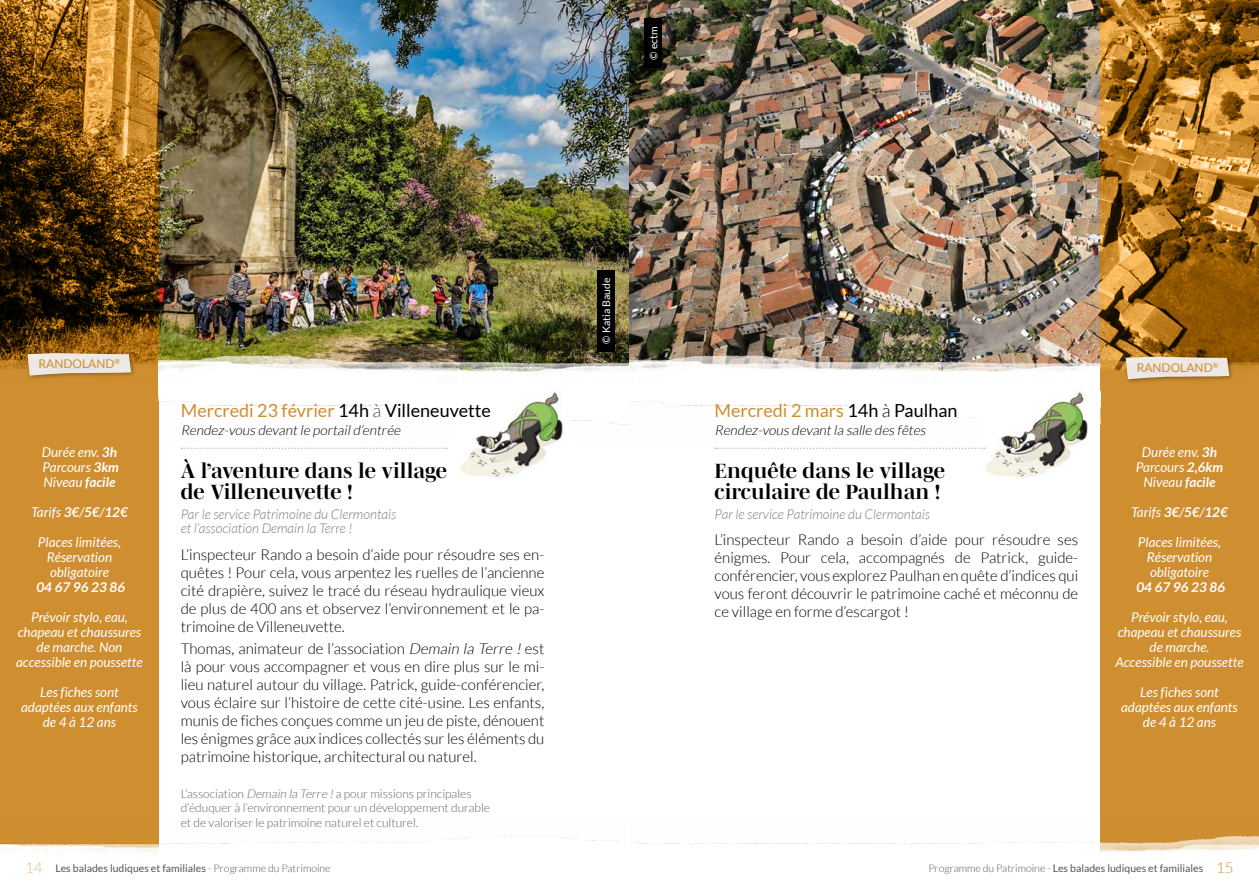
<style>
.page{position:relative;width:1259px;height:893px;background:#fff}
.page>*{position:absolute;margin:0;border:0;box-sizing:border-box;transform-origin:0 0}
.t1{font:700 21px/21px "Mencken Std Head";color:#000}
.t2{font:18px "Lato";color:#cf8e2f}
.t3{font:300 15px/18px "Lato";color:#000;text-align:justify}
.t4{font:italic 13.5px/15px "Lato";color:#fff;text-align:center}
.t5{font:italic 300 13.5px/14.7px "Lato";color:#7c7c7c}
.t6{font:italic 300 13.5px "Lato";color:#000}
.t7{font:italic 700 13.5px "Lato";color:#fff}
.t8{font:300 12px/14.4px "Lato";color:#636363}
.t9{font:12px "Lato";color:#cf8e2f}
.t10{font:10.5px "Lato";color:#555}
.t11{font:10.5px "Lato";color:#fff}
.s1{font-weight:700}
.s2{color:#000}
.s3{font-weight:300;color:#484848}
.s4{font-style:italic}
.s5{font-weight:300;color:#000}
.s6{font-weight:100;font-size:15px;color:#cf8e2f}
.s7{font-weight:300}
.s8{font-weight:300;font-size:15px;color:#cf8e2f}
</style>
<div class="page">
<div style="left:0;top:0;width:159px;height:893px;background:#cf8e2f"></div>
<div style="left:1100px;top:0;width:159px;height:893px;background:#cf8e2f"></div>
<img style="left:159px;top:0;width:470px;height:338px">
<svg style="left:0;top:0;width:159px;height:336px;background:#6e4810"></svg>
<img style="left:0;top:336px;width:159px;height:53px">
<div style="left:25px;top:350px;width:112px;height:31px;background:#000;opacity:.35"></div>
<img style="left:27px;top:353px;width:104px;height:23px">
<img style="left:629px;top:0;width:471px;height:338px">
<div style="left:645px;top:18px;width:17px;height:50px;background:#000"></div>
<img style="left:0;top:835px;width:625px;height:37px">
<img style="left:630px;top:835px;width:629px;height:37px">
<div style="left:0;top:872px;width:629px;height:21px;background:#fff"></div>
<div style="left:629px;top:872px;width:630px;height:21px;background:#fff"></div>
<div style="left:597px;top:270px;width:17px;height:81px;background:#000"></div>
<svg style="left:1100px;top:0;width:159px;height:337px"></svg>
<img style="left:159px;top:338px;width:941px;height:87px">
<img style="left:454px;top:384px;width:118px;height:94px">
<img style="left:979px;top:384px;width:118px;height:94px">
<svg style="left:715px;top:448px;width:270px;height:1px"></svg>
<svg style="left:181px;top:448px;width:266px;height:1px"></svg>
<img style="left:1100px;top:337px;width:159px;height:53px">
<div style="left:1123px;top:354px;width:112px;height:31px;background:#000;opacity:.35"></div>
<img style="left:1125px;top:357px;width:104px;height:22px">
<p class="t11" style="left:648px;top:60px;width:35px;rotate:-90deg">© ectm</p>
<p class="t9" style="left:38px;top:357px;width:83px">RANDOLAND<sup>®</sup></p>
<p class="t4" style="left:42px;top:445px;width:79px;text-align:left">Durée env. <span class="s1">3h<br></span>Parcours <span class="s1">3km<br></span>Niveau <span class="s1">facile</span></p>
<p class="t4" style="left:31px;top:505px;width:98px">Tarifs <span class="s1">3€</span>/<span class="s1">5€</span>/<span class="s1">12€</span></p>
<p class="t4" style="left:38px;top:535px;width:85px">Places limitées,<br>Réservation obligatoire</p>
<p class="t7" style="left:36px;top:579px;width:90px">04 67 96 23 86</p>
<p class="t4" style="left:16px;top:610px;width:128px">Prévoir stylo, eau, chapeau et chaussures de marche. Non accessible en poussette</p>
<p class="t4" style="left:21px;top:685px;width:118px">Les fiches sont adaptées aux enfants de 4 à 12 ans</p>
<p class="t2" style="left:181px;top:400px;width:312px">Mercredi 23 février <span class="s2">14h</span> <span class="s3">à</span> <span class="s2">Villeneuvette</span></p>
<p class="t6" style="left:181px;top:423px;width:224px">Rendez-vous devant le portaild’entrée</p>
<h1 class="t1" style="left:181px;top:460px;width:268px">À l’aventure dans le village de Villeneuvette !</h1>
<p class="t5" style="left:181px;top:507px;width:217px">Par le service Patrimoine du Clermontais et l’association Demain la Terre !</p>
<p class="t3" style="left:181px;top:545px;width:365px">L’inspecteur Rando a besoin d’aide pour résoudre ses en&shy;quêtes ! Pour cela, vous arpentez les ruelles de l’ancienne cité drapière, suivez le tracé du réseau hydraulique vieux de plus de 400 ans et observez l’environnement et le pa&shy;trimoine de Villeneuvette.</p>
<p class="t3" style="left:181px;top:640px;width:365px">Thomas, animateur de l’association <span class="s4">Demain la Terre !</span> est là pour vous accompagner et vous en dire plus sur le mi&shy;lieu naturel autour du village. Patrick, guide-conférencier, vous éclaire sur l’histoire de cette cité-usine. Les enfants, munis de fiches conçues comme un jeu de piste, dénouent les énigmes grâce aux indices collectés sur les éléments du patrimoine historique, architectural ou naturel.</p>
<p class="t8" style="left:181px;top:786px;width:311px">L’association <span class="s4">Demain la Terre !</span>a pour missions principales d’éduquer à l’environnement pour un développement durable et de valoriser le patrimoine naturel et culturel.</p>
<p class="t11" style="left:600px;top:344px;width:68px;rotate:-90deg">© Katia Baude</p>
<p class="t2" style="left:714px;top:400px;width:244px">Mercredi 2 mars <span class="s2">14h</span> <span class="s5">à</span> <span class="s2">Paulhan</span></p>
<p class="t6" style="left:714px;top:423px;width:215px">Rendez-vous devant la salle des fêtes</p>
<h1 class="t1" style="left:714px;top:460px;width:232px">Enquête dans le village circulaire de Paulhan !</h1>
<p class="t5" style="left:714px;top:507px;width:217px">Par le service Patrimoine du Clermontais</p>
<p class="t3" style="left:714px;top:531px;width:365px">L’inspecteur Rando a besoin d’aide pour résoudre ses énigmes. Pour cela, accompagnés de Patrick, guide&shy;conférencier, vous explorez Paulhan en quête d’indices qui vous feront découvrir le patrimoine caché et méconnu de ce village en forme d’escargot !</p>
<p class="t9" style="left:1136px;top:361px;width:83px">RANDOLAND<sup>®</sup></p>
<p class="t4" style="left:1135px;top:445px;width:89px">Durée env. <span class="s1">3h<br></span>Parcours <span class="s1">2,6km<br></span>Niveau <span class="s1">facile</span></p>
<p class="t4" style="left:1131px;top:505px;width:98px">Tarifs <span class="s1">3€</span>/<span class="s1">5€</span>/<span class="s1">12€</span></p>
<p class="t4" style="left:1138px;top:535px;width:85px">Places limitées,<br>Réservation obligatoire</p>
<p class="t7" style="left:1136px;top:580px;width:90px">04 67 96 23 86</p>
<p class="t4" style="left:1115px;top:610px;width:130px">Prévoir stylo, eau, chapeau et chaussures de marche.<br>Accessible en poussette</p>
<p class="t4" style="left:1121px;top:685px;width:118px">Les fiches sont adaptées aux enfants de 4 à 12 ans</p>
<p class="t10" style="left:26px;top:862px;width:306px"><span class="s6">14</span> Les balades ludiques et familiales <span class="s7">- Programme du Patrimoine</span></p>
<p class="t10" style="left:928px;top:862px;width:307px"><span class="s7">Programme du Patrimoine -</span> Les balades ludiques et familiales <span class="s8">15</span></p>
</div>
